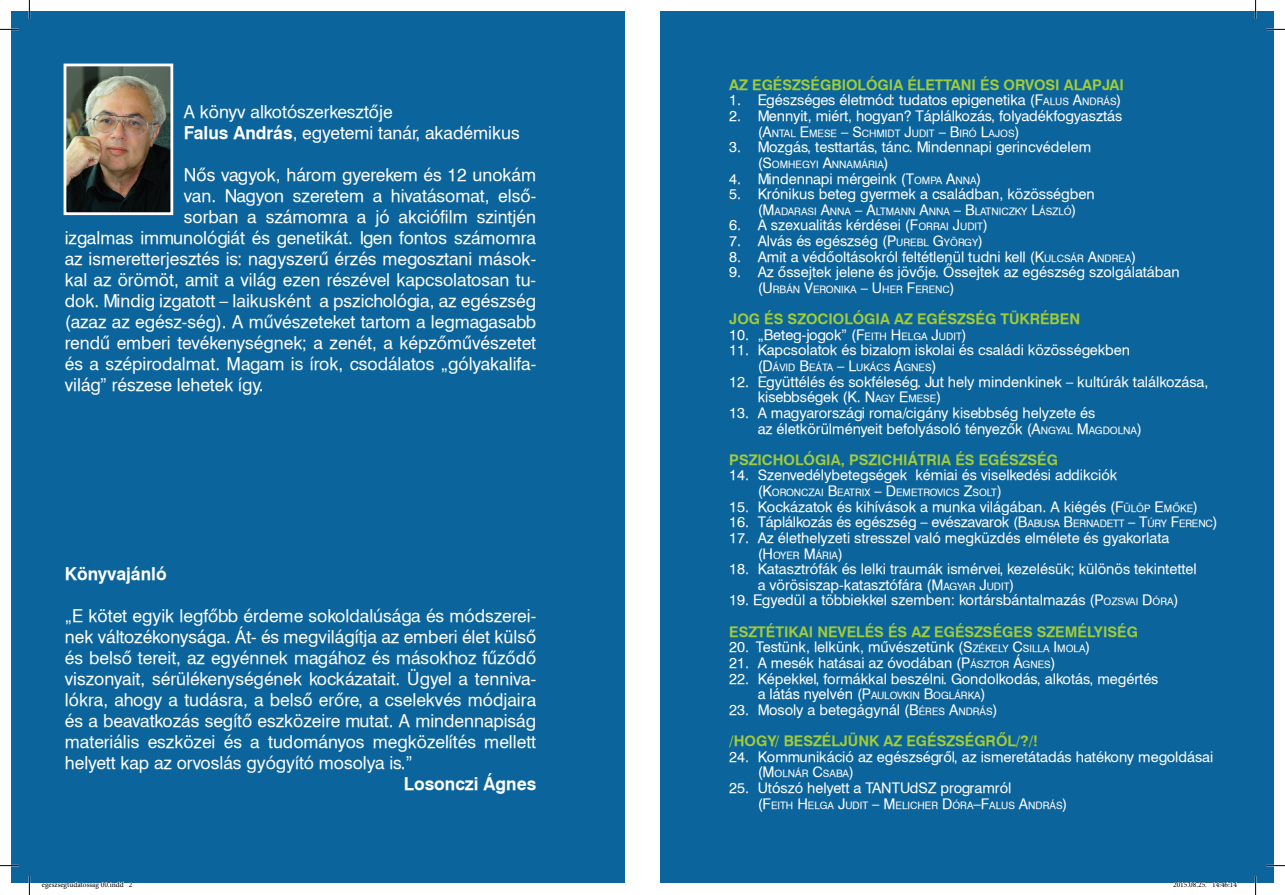
<style>
.page{position:relative;width:1285px;height:895px;background:#fff}
.page>*{position:absolute;margin:0;border:0;box-sizing:border-box;transform-origin:0 0}
.t1{font:17.5px/21px "Swiss 721 PFL";color:#fff}
.t2{font:700 17.5px "Swiss 721 PFL";color:#fff}
.t3{font:14.38px/15.6px "Swiss 721 PFL";color:#fff}
.t4{font:700 14.38px/31.2px "Swiss 721 PFL";color:#a1cc3a}
.t5{font:10.12px "Swiss 721 PFL";color:#fff}
.t6{font:7.5px "Minion Pro";color:#000}
.s1{font-weight:700}
.s2{font-style:inherit}
.s3{font-size:10.12px}
.s4{font-size:14.38px}
.s5{font-weight:700;color:#a1cc3a}
.s6{font-weight:400;color:#fff}
.s7{font-weight:400;font-size:10.12px;color:#fff}
</style>
<div class="page">
<div style="left:660px;top:12px;width:613px;height:871px;background:#0b649c"></div>
<div style="left:12px;top:12px;width:613px;height:871px;background:#0b649c"></div>
<img style="left:68px;top:68px;width:101px;height:143px">
<div style="left:64px;top:64px;width:109px;height:151px;border:3px solid #fff"></div>
<svg style="left:0;top:29px;width:19px;height:1px"></svg>
<svg style="left:1266px;top:29px;width:19px;height:1px"></svg>
<svg style="left:0;top:865px;width:19px;height:1px"></svg>
<svg style="left:1266px;top:865px;width:19px;height:1px"></svg>
<svg style="left:29px;top:0;width:1px;height:19px"></svg>
<svg style="left:29px;top:876px;width:1px;height:19px"></svg>
<svg style="left:1255px;top:0;width:1px;height:19px"></svg>
<svg style="left:1255px;top:876px;width:1px;height:19px"></svg>
<svg style="left:68px;top:881px;width:64px;height:2px"></svg>
<svg style="left:1173px;top:882px;width:64px;height:1px"></svg>
<p class="t1" style="left:184px;top:101px;width:337px">A könyv alkotószerkesztője<br><span class="s1">Falus András</span><span class="s2">,</span> egyetemi tanár, akadémikus</p>
<p class="t1" style="left:184px;top:164px;width:354px">Nős vagyok, három gyerekem és 12 unokám</p>
<p class="t1" style="left:184px;top:185px;width:354px">van. Nagyon szeretem a hivatásomat, első-</p>
<p class="t1" style="left:184px;top:206px;width:354px">sorban a számomra a jó akciófilm szintjén</p>
<p class="t1" style="left:65px;top:227px;width:473px">izgalmas immunológiát és genetikát. Igen fontos számomra</p>
<p class="t1" style="left:65px;top:248px;width:473px">az ismeretterjesztés is: nagyszerű érzés megosztani mások-</p>
<p class="t1" style="left:65px;top:269px;width:473px">kal az örömöt, amit a világ ezen részével kapcsolatosan tu-</p>
<p class="t1" style="left:65px;top:290px;width:473px">dok. Mindig izgatott – laikusként a pszichológia, az egészség</p>
<p class="t1" style="left:65px;top:311px;width:473px">(azaz az egész-ség). A művészeteket tartom a legmagasabb</p>
<p class="t1" style="left:65px;top:332px;width:473px">rendű emberi tevékenységnek; a zenét, a képzőművészetet</p>
<p class="t1" style="left:65px;top:353px;width:473px">és a szépirodalmat. Magam is írok, csodálatos „gólyakalifa-</p>
<p class="t1" style="left:65px;top:374px;width:200px">világ” részese lehetek így.</p>
<p class="t2" style="left:65px;top:563px;width:103px">Könyvajánló</p>
<p class="t1" style="left:65px;top:605px;width:473px;text-align:justify">„E kötet egyik legfőbb érdeme sokoldalúsága és módszerei&shy;nek változékonysága. Át- és megvilágítja az emberi élet külső és belső tereit, az egyénnek magához és másokhoz fűződő viszonyait, sérülékenységének kockázatait. Ügyel a tenniva&shy;lókra, ahogy a tudásra, a belső erőre, a cselekvés módjaira és a beavatkozás segítő eszközeire mutat. A mindennapiság materiális eszközei és a tudományos megközelítés mellett helyett kap az orvoslás gyógyító mosolya is.”</p>
<p class="t2" style="left:404px;top:773px;width:134px">Losonczi Ágnes</p>
<p class="t4" style="left:729px;top:69px;width:396px">AZ EGÉSZSÉGBIOLÓGIA ÉLETTANI ÉS ORVOSI ALAPJAI</p>
<p class="t3" style="left:729px;top:92px;width:394px">1. Egészséges életmód: tudatos epigenetika (<span class="s2">F</span><span class="s3">ALUS</span> <span class="s2">A</span><span class="s3">NDRÁS</span>)</p>
<p class="t3" style="left:729px;top:108px;width:394px">2. Mennyit, miért, hogyan? Táplálkozás, folyadékfogyasztás</p>
<p class="t5" style="left:758px;top:127px;width:263px"><span class="s4">(</span><span class="s4">A</span>NTAL <span class="s4">E</span>MESE <span class="s4">– S</span>CHMIDT <span class="s4">J</span>UDIT <span class="s4">– B</span>IRÓ <span class="s4">L</span>AJOS<span class="s4">)</span></p>
<p class="t3" style="left:729px;top:139px;width:363px">3. Mozgás, testtartás, tánc. Mindennapi gerincvédelem</p>
<p class="t5" style="left:758px;top:158px;width:133px"><span class="s4">(</span><span class="s4">S</span>OMHEGYI <span class="s4">A</span>NNAMÁRIA<span class="s4">)</span></p>
<p class="t3" style="left:729px;top:170px;width:254px">4. Mindennapi mérgeink (<span class="s2">T</span><span class="s3">OMPA</span> <span class="s2">A</span><span class="s3">NNA</span>)</p>
<p class="t3" style="left:729px;top:186px;width:367px">5. Krónikus beteg gyermek a családban, közösségben</p>
<p class="t5" style="left:758px;top:205px;width:320px"><span class="s4">(</span><span class="s4">M</span> ADARASI <span class="s4">A</span>NNA <span class="s4">– A</span>LTMANN <span class="s4">A</span>NNA <span class="s4">– B</span>LATNICZKY <span class="s4">L</span>ÁSZLÓ<span class="s4">)</span></p>
<p class="t3" style="left:729px;top:217px;width:260px">6. A szexualitás kérdései (<span class="s2">F</span><span class="s3">ORRAI</span> <span class="s2">J</span><span class="s3">UDIT</span>)</p>
<p class="t3" style="left:729px;top:233px;width:255px">7. Alvás és egészség (<span class="s2">P</span> <span class="s3">UREB L</span> <span class="s2">G</span><span class="s3">YÖRGY</span>)</p>
<p class="t3" style="left:729px;top:249px;width:408px">8. Amit a védőoltásokról feltétlenül tudni kell (<span class="s2">K</span><span class="s3">ULCSÁR</span> <span class="s2">A</span><span class="s3">NDREA</span>)</p>
<p class="t3" style="left:729px;top:264px;width:452px">9. Az őssejtek jelene és jövője. Őssejtek az egészség szolgálatában</p>
<p class="t5" style="left:758px;top:283px;width:198px"><span class="s4">(</span><span class="s4">U</span> RBÁN <span class="s4">V</span>ERONIKA <span class="s4">– U</span> HER <span class="s4">F</span>ERENC<span class="s4">)</span></p>
<p class="t4" style="left:729px;top:303px;width:352px">JOG ÉS SZOCIOLÓGIA AZ EGÉSZSÉG TÜKRÉBEN</p>
<p class="t3" style="left:729px;top:327px;width:239px">10. „Beteg-jogok” (<span class="s2">F</span><span class="s3">EITH</span> <span class="s2">H</span> <span class="s3">ELGA</span> <span class="s2">J</span><span class="s3">UDIT</span>)</p>
<p class="t3" style="left:729px;top:342px;width:402px">11. Kapcsolatok és bizalom iskolai és családi közösségekben</p>
<p class="t5" style="left:758px;top:361px;width:180px"><span class="s4">(</span><span class="s4">D</span>ÁVID <span class="s4">B</span>EÁTA <span class="s4">– L</span>UKÁCS <span class="s4">Á</span>GNES<span class="s4">)</span></p>
<p class="t3" style="left:758px;top:374px;width:452px;text-indent:-28px">12. Együttélés és sokféleség. Jut hely mindenkinek – kultúrák találkozása, kisebbségek (<span class="s2">K. N</span><span class="s3">AGY</span> <span class="s2">E</span><span class="s3">MESE</span>)</p>
<p class="t3" style="left:758px;top:405px;width:386px;text-indent:-28px">13. A magyarországi roma/cigány kisebbség helyzete és<br>az életkörülményeit befolyásoló tényezők (<span class="s2">A</span><span class="s3">NGYAL</span> <span class="s2">M</span> <span class="s3">AGDOLNA</span>)</p>
<p class="t4" style="left:729px;top:444px;width:330px">PSZICHOLÓGIA, PSZICHIÁTRIA ÉS EGÉSZSÉG</p>
<p class="t3" style="left:729px;top:467px;width:389px">14. Szenvedélybetegségek kémiai és viselkedési addikciók</p>
<p class="t5" style="left:758px;top:486px;width:246px"><span class="s4">(</span><span class="s4">K</span>ORONCZAI <span class="s4">B</span>EATRIX <span class="s4">– D</span> EMETROVICS <span class="s4">Z</span>SOLT<span class="s4">)</span></p>
<p class="t3" style="left:729px;top:499px;width:470px">15. Kockázatok és kihívások a munka világában. A kiégés (<span class="s2">F</span><span class="s3">ÜLÖP</span> <span class="s2">E</span><span class="s3">MŐKE</span>)</p>
<p class="t3" style="left:729px;top:514px;width:490px">16. Táplálkozás és egészség – evészavarok (<span class="s2">B</span><span class="s3">ABUSA</span> <span class="s2">B</span><span class="s3">ERNADETT</span> <span class="s2">– T</span><span class="s3">ÚRY</span> <span class="s2">F</span><span class="s3">ERENC</span>)</p>
<p class="t3" style="left:729px;top:530px;width:441px">17. Az élethelyzeti stresszel való megküzdés elmélete és gyakorlata</p>
<p class="t5" style="left:758px;top:549px;width:87px"><span class="s4">(</span><span class="s4">H</span> OYER <span class="s4">M</span>ÁRIA<span class="s4">)</span></p>
<p class="t3" style="left:758px;top:561px;width:441px;text-indent:-28px">18. Katasztrófák és lelki traumák ismérvei, kezelésük; különös tekintettel a vörösiszap-katasztófára (<span class="s2">M</span> <span class="s3">AGYAR</span> <span class="s2">J</span><span class="s3">UDIT</span>)</p>
<p class="t3" style="left:729px;top:585px;width:451px;line-height:31.2px">19. Egyedül a többiekkel szemben: kortársbántalmazás (<span class="s2">P</span><span class="s3">OZSVAI</span> <span class="s2">D</span> <span class="s3">ÓRA</span>)<br><span class="s5">ESZTÉTIKAI NEVELÉS ÉS AZ EGÉSZSÉGES SZEMÉLYISÉG</span></p>
<p class="t3" style="left:729px;top:639px;width:362px">20. Testünk, lelkünk, művészetünk (<span class="s2">S</span><span class="s3">ZÉKELY</span> <span class="s2">C</span><span class="s3">SILLA</span> <span class="s2">I</span> <span class="s3">MOLA</span>)</p>
<p class="t3" style="left:729px;top:655px;width:328px">21. A mesék hatásai az óvodában (<span class="s2">P</span><span class="s3">ÁSZTOR</span> <span class="s2">Á</span><span class="s3">GNES</span>)</p>
<p class="t3" style="left:758px;top:670px;width:402px;text-indent:-28px">22. Képekkel, formákkal beszélni. Gondolkodás, alkotás, megértés a látás nyelvén (<span class="s2">P</span><span class="s3">AULOVKIN</span> <span class="s2">B</span><span class="s3">OGLÁRKA</span>)</p>
<p class="t4" style="left:729px;top:694px;width:310px"><span class="s6">23. Mosoly a betegágynál (</span><span class="s6">B</span><span class="s7">ÉRES</span> <span class="s6">A</span><span class="s7">NDRÁS</span><span class="s6">) </span>/HOGY/ BESZÉLJÜNK AZ EGÉSZSÉGRŐL/?/!</p>
<p class="t3" style="left:729px;top:749px;width:486px">24. Kommunikáció az egészségről, az ismeretátadás hatékony megoldásai</p>
<p class="t5" style="left:758px;top:768px;width:98px"><span class="s4">(</span><span class="s4">M</span> OLNÁR <span class="s4">C</span>SABA<span class="s4">)</span></p>
<p class="t3" style="left:729px;top:780px;width:284px">25. Utószó helyett a TANTUdSZ programról</p>
<p class="t5" style="left:758px;top:799px;width:311px"><span class="s4">(</span><span class="s4">F</span>EITH <span class="s4">H</span> ELGA <span class="s4">J</span>UDIT <span class="s4">– M</span> ELICHER <span class="s4">D</span>ÓRA<span class="s4">–F</span>ALUS <span class="s4">A</span>NDRÁS<span class="s4">)</span></p>
<p class="t6" style="left:42px;top:880px;width:92px">egeszsegtudatossag 00.indd 2</p>
<p class="t6" style="left:1173px;top:880px;width:66px">2015.08.25. 14:46:14</p>
</div>
